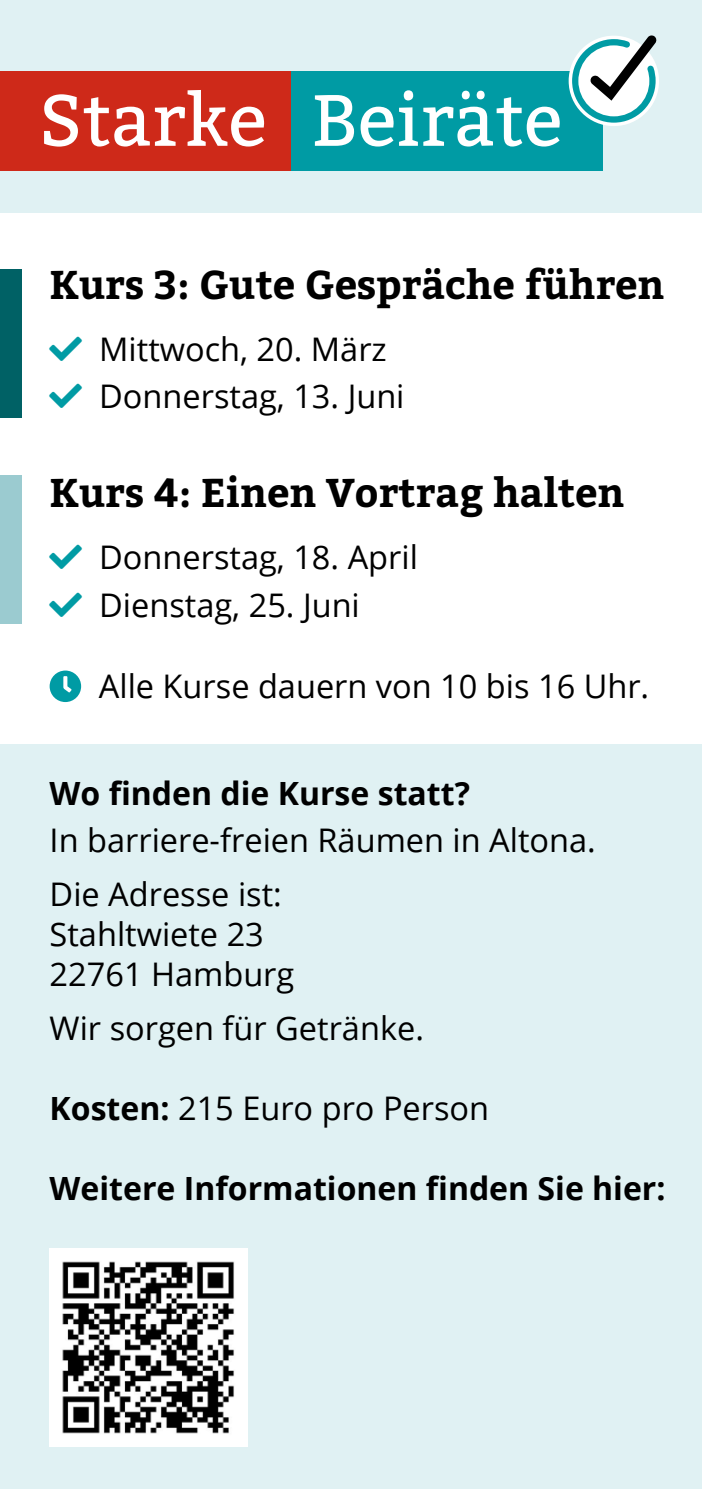
<style>
.page{position:relative;width:702px;height:1489px;background:#fff}
.page>*{position:absolute;margin:0;border:0;box-sizing:border-box;transform-origin:0 0}
.HL_2_Kurse{font:700 40px "Bitter";color:#000}
.Fliesstext{font:32.5px "Open Sans";color:#000}
.Liste_Termine{font:32.5px "Open Sans";color:#000}
.Fliesstext_Abstand{font:32.5px "Open Sans";color:#000}
.Fliesstext-2{font:700 32px "Open Sans";color:#000}
.HL_3{font:700 32px "Open Sans";color:#000}
.s1{color:#009ba4}
.s2{font-weight:700;font-size:32px}
</style>
<div class="page">
<div style="left:0;top:744px;width:702px;height:744px;background:#e0f1f3"></div>
<div style="left:0;top:0;width:702px;height:213px;background:#e0f1f3"></div>
<div style="left:50px;top:1247px;width:198px;height:199px;background:#fff"></div>
<img style="left:62px;top:1261px;width:173px;height:173px">
<div style="left:0;top:269px;width:21px;height:149px;background:#006165"></div>
<div style="left:0;top:475px;width:21px;height:149px;background:#9bcbd0"></div>
<div style="left:0;top:71px;width:291px;height:99px;background:#ce2919"></div>
<svg style="left:44px;top:94px;width:34px;height:53px"></svg>
<svg style="left:84px;top:90px;width:180px;height:56px"></svg>
<div style="left:291px;top:71px;width:311px;height:99px;background:#009ba4"></div>
<svg style="left:315px;top:95px;width:39px;height:51px"></svg>
<svg style="left:360px;top:107px;width:33px;height:39px"></svg>
<svg style="left:399px;top:90px;width:160px;height:56px"></svg>
<div style="left:568px;top:36px;width:91px;height:90px;background:#fff;border-radius:50%"></div>
<svg style="left:572px;top:35px;width:85px;height:88px"></svg>
<svg style="left:50px;top:670px;width:31px;height:32px"></svg>
<h2 class="HL_2_Kurse" style="left:50px;top:260px;width:616px">Kurs 3: Gute Gespräche führen</h2>
<p class="Liste_Termine" style="left:50px;top:326px;width:339px"><span class="s1">■</span> Mittwoch, 20. März</p>
<p class="Liste_Termine" style="left:50px;top:374px;width:356px"><span class="s1">■</span> Donnerstag, 13. Juni</p>
<h2 class="HL_2_Kurse" style="left:50px;top:469px;width:576px">Kurs 4: Einen Vortrag halten</h2>
<p class="Liste_Termine" style="left:50px;top:535px;width:370px"><span class="s1">■</span> Donnerstag, 18. April</p>
<p class="Liste_Termine" style="left:50px;top:582px;width:312px"><span class="s1">■</span> Dienstag, 25. Juni</p>
<p class="Fliesstext" style="left:99px;top:664px;width:552px">Alle Kurse dauern von 10 bis 16 Uhr.</p>
<h3 class="HL_3" style="left:50px;top:770px;width:422px">Wo finden die Kurse statt?</h3>
<p class="Fliesstext_Abstand" style="left:50px;top:817px;width:547px">In barriere-freien Räumen in Altona.</p>
<p class="Fliesstext" style="left:50px;top:872px;width:234px">Die Adresse ist:</p>
<p class="Fliesstext" style="left:50px;top:912px;width:216px">Stahltwiete 23</p>
<p class="Fliesstext_Abstand" style="left:50px;top:952px;width:246px">22761 Hamburg</p>
<p class="Fliesstext" style="left:50px;top:1006px;width:376px">Wir sorgen für Getränke.</p>
<p class="Fliesstext" style="left:50px;top:1086px;width:441px"><span class="s2">Kosten:</span> 215 Euro pro Person</p>
<p class="Fliesstext-2" style="left:50px;top:1166px;width:617px">Weitere Informationen finden Sie hier:</p>
</div>
